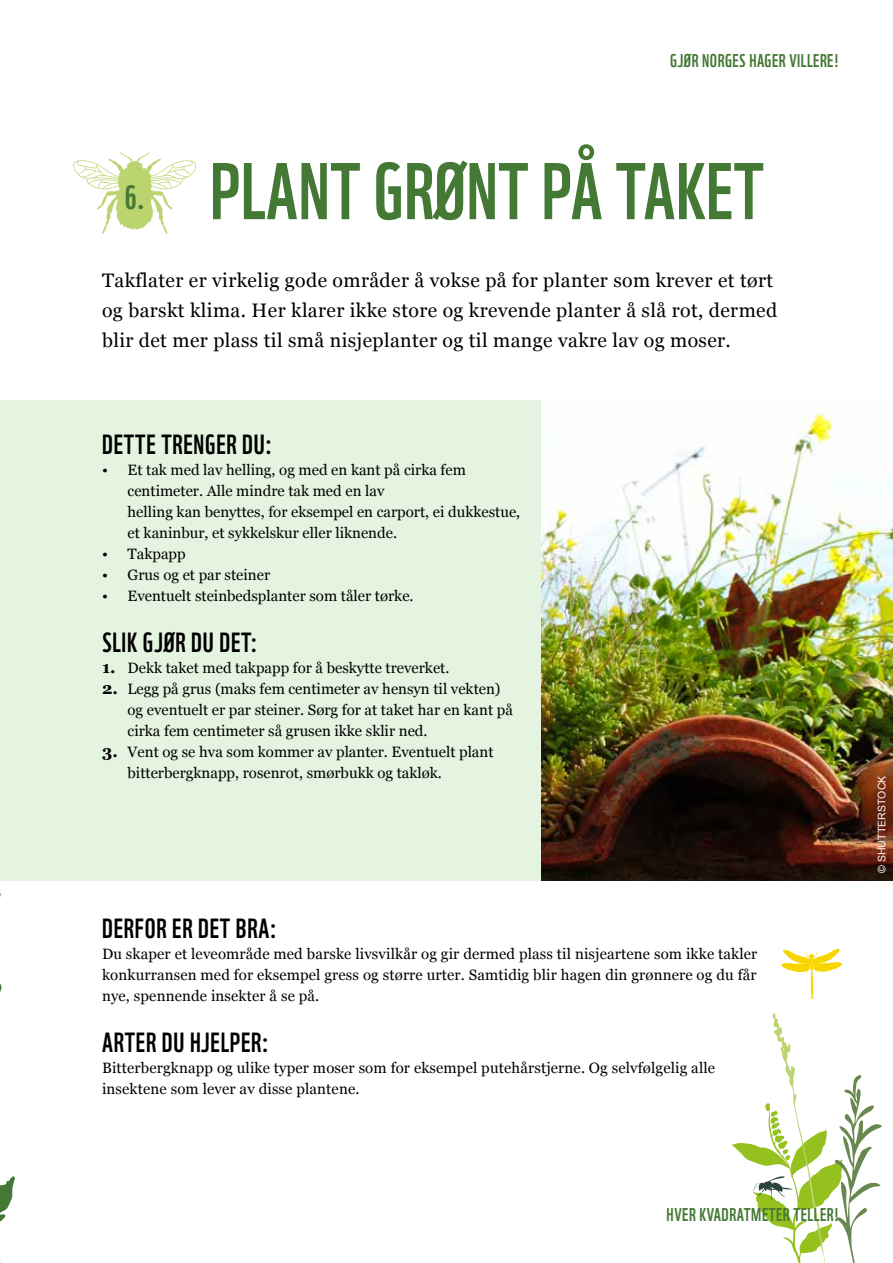
<style>
.page{position:relative;width:893px;height:1263px;background:#fff}
.page>*{position:absolute;margin:0;border:0;box-sizing:border-box;transform-origin:0 0}
.t1{font:78px "WWF";letter-spacing:.01em;color:#447935}
.t2{font:32.7px "WWF";color:#447935}
.t3{font:27px "WWF";letter-spacing:.03em;color:#000}
.t4{font:19.5px/30px "Georgia";letter-spacing:.02em;color:#000}
.t5{font:18px "WWF";letter-spacing:.03em;color:#447934}
.t6{font:18px "WWF";letter-spacing:.03em;color:#447935}
.t7{font:15px/21px "Georgia";color:#000}
.t8{font:10.5px "Arial";letter-spacing:.01em;color:#fff}
.s1{font-weight:700;font-size:16.5px}
</style>
<div class="page">
<div style="left:0;top:400px;width:893px;height:481px;background:#e4f4e1"></div>
<svg style="left:73px;top:152px;width:123px;height:82px"></svg>
<img style="left:541px;top:400px;width:352px;height:481px">
<svg style="left:0;top:893px;width:15px;height:370px"></svg>
<svg style="left:781px;top:949px;width:61px;height:50px"></svg>
<svg style="left:732px;top:1013px;width:150px;height:250px"></svg>
<h2 class="t2" style="left:125px;top:172px;width:22px">6.</h2>
<p class="t5" style="left:670px;top:46px;width:170px">GJØR NORGES HAGER VILLERE!</p>
<h1 class="t1" style="left:210px;top:130px;width:555px">PLANT GRØNT PÅ TAKET</h1>
<h3 class="t4" style="left:102px;top:264px;width:677px">Takflater er virkelig gode områder å vokse på for planter som krever et tørt og barskt klima. Her klarer ikke store og krevende planter å slå rot, dermed blir det mer plass til små nisjeplanter og til mange vakre lav og moser.</h3>
<h3 class="t3" style="left:102px;top:423px;width:172px">DETTE TRENGER DU:</h3>
<p class="t7" style="left:128px;top:458px;width:394px;text-indent:-26px">• Et tak med lav helling, og med en kant på cirka fem centimeter. Alle mindre tak med en lav<br>helling kan benyttes, for eksempel en carport, ei dukkestue, et kaninbur, et sykkelskur eller liknende.</p>
<p class="t7" style="left:102px;top:542px;width:85px">• Takpapp</p>
<p class="t7" style="left:102px;top:563px;width:170px">• Grus og et par steiner</p>
<p class="t7" style="left:102px;top:584px;width:313px">• Eventuelt steinbedsplanter som tåler tørke.</p>
<h3 class="t3" style="left:102px;top:621px;width:157px">SLIK GJØR DU DET:</h3>
<p class="t7" style="left:102px;top:656px;width:349px"><span class="s1">1.</span> Dekk taket med takpapp for å beskytte treverket.</p>
<p class="t7" style="left:128px;top:677px;width:387px;text-indent:-26px"><span class="s1">2.</span> Legg på grus (maks fem centimeter av hensyn til vekten) og eventuelt er par steiner. Sørg for at taket har en kant på cirka fem centimeter så grusen ikke sklir ned.</p>
<p class="t7" style="left:128px;top:740px;width:367px;text-indent:-26px"><span class="s1">3.</span> Vent og se hva som kommer av planter. Eventuelt plant bitterbergknapp, rosenrot, smørbukk og takløk.</p>
<h3 class="t3" style="left:102px;top:907px;width:176px">DERFOR ER DET BRA:</h3>
<p class="t7" style="left:102px;top:943px;width:657px;text-align:justify">Du skaper et leveområde med barske livsvilkår og gir dermed plass til nisjeartene som ikke takler konkurransen med for eksempel gress og større urter. Samtidig blir hagen din grønnere og du får nye, spennende insekter å se på.</p>
<h3 class="t3" style="left:102px;top:1021px;width:168px">ARTER DU HJELPER:</h3>
<p class="t7" style="left:102px;top:1057px;width:615px">Bitterbergknapp og ulike typer moser som for eksempel putehårstjerne. Og selvfølgelig alle insektene som lever av disse plantene.</p>
<p class="t8" style="left:875px;top:873px;width:99px;rotate:-90deg">© SHUTTERSTOCK</p>
<p class="t6" style="left:667px;top:1200px;width:174px">HVER KVADRATMETER TELLER!</p>
</div>
